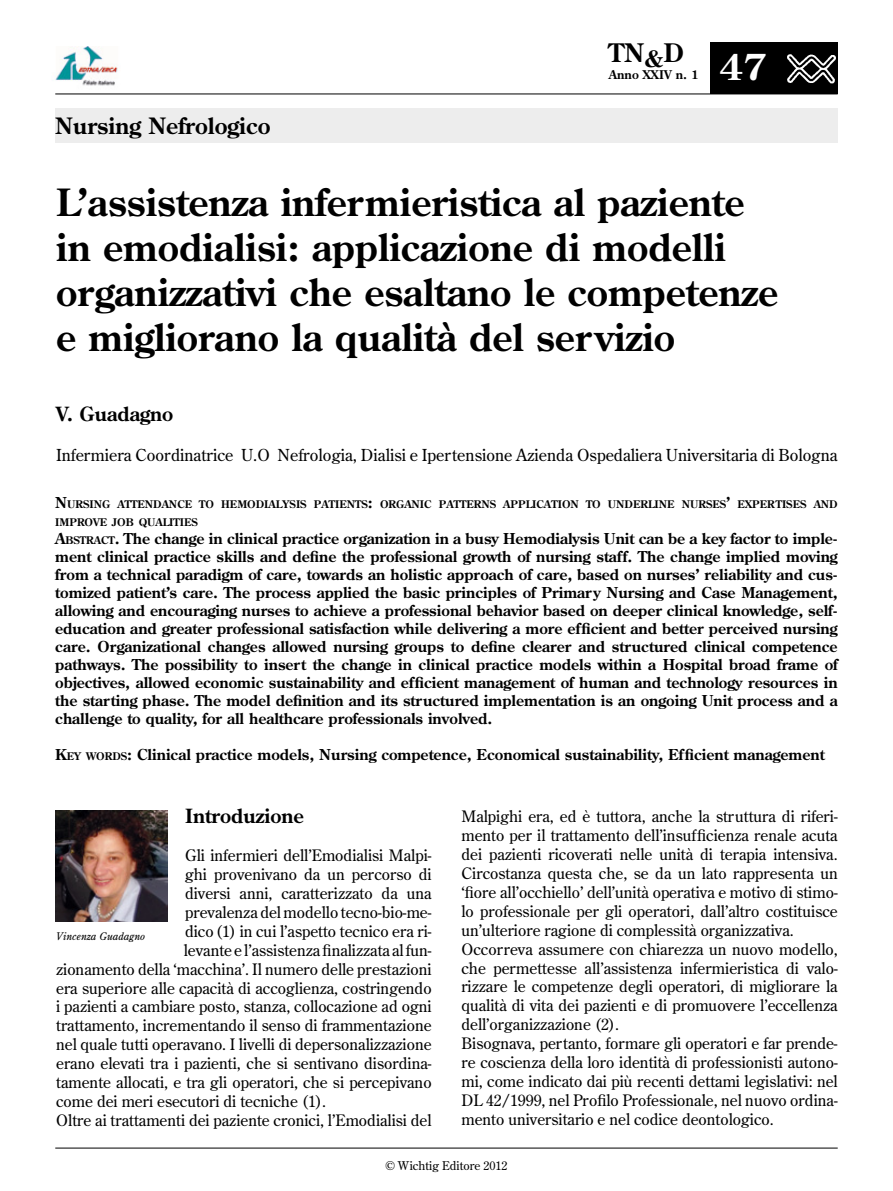
<style>
.page{position:relative;width:893px;height:1191px;background:#fff}
.page>*{position:absolute;margin:0;border:0;box-sizing:border-box;transform-origin:0 0}
.t1{font:700 37.5px/45px "Century Old Style Std";color:#000}
.t2{font:700 36px "Century Old Style Std";color:#fff}
.t3{font:700 25.5px "Century Old Style Std";color:#000}
.t4{font:700 22.5px "Century Old Style Std";color:#000}
.t5{font:700 19.5px "Century Old Style Std";color:#000}
.t6{font:16.5px "Century Old Style Std";color:#000}
.t7{font:15.75px/18.9px "Century Old Style Std";color:#000}
.t8{font:700 15px/18px "Century Old Style Std";color:#000;text-align:justify}
.t9{font:12px "Century Old Style Std";color:#000}
.t10{font:700 12px "Century Old Style Std";color:#000}
.t11{font:700 10.5px/18px "Century Old Style Std";color:#000}
.t12{font:italic 10.5px "Century Old Style Std";color:#000}
.s1{font-size:15px}
.s2{font-style:inherit}
.s3{font-size:10.5px}
</style>
<div class="page">
<img style="left:55px;top:46px;width:63px;height:40px">
<hr style="left:55px;top:94px;width:783px;height:1px;background:#000">
<div style="left:710px;top:43px;width:128px;height:51px;background:#000"></div>
<img style="left:787px;top:54px;width:49px;height:30px">
<hr style="left:55px;top:1147px;width:783px;height:1px;background:#000">
<div style="left:55px;top:108px;width:783px;height:34px;background:#ededed"></div>
<img style="left:55px;top:810px;width:113px;height:111px">
<h3 class="t4" style="left:55px;top:111px;width:217px">Nursing Nefrologico</h3>
<h3 class="t3" style="left:609px;top:36px;width:76px">TN<sub>&amp;</sub>D</h3>
<p class="t10" style="left:609px;top:67px;width:91px">Anno XXIV n. 1</p>
<h2 class="t2" style="left:719px;top:44px;width:49px">47</h2>
<h1 class="t1" style="left:56px;top:179px;width:724px">L’assistenza infermieristica al paziente in emodialisi: applicazione di modelli organizzativi che esaltano le competenze e migliorano la qualità del servizio</h1>
<p class="t5" style="left:56px;top:401px;width:119px">V. Guadagno</p>
<p class="t6" style="left:56px;top:444px;width:783px">Infermiera Coordinatrice U.O Nefrologia, Dialisi e Ipertensione Azienda Ospedaliera Universitaria di Bologna</p>
<p class="t11" style="left:55px;top:495px;width:784px"><span class="s1">N</span>URSING ATTENDANCE TO HEMODIALYSIS PATIENTS<span class="s1">:</span> ORGANIC PATTERNS APPLICATION TO UNDERLINE NURSES<span class="s1">’</span> EXPERTISES AND<br>IMPROVE JOB QUALITIES</p>
<p class="t8" style="left:55px;top:529px;width:784px"><span class="s2">A</span><span class="s3">BSTRACT</span><span class="s2">.</span> The change in clinical practice organization in a busy Hemodialysis Unit can be a key factor to imple&shy;ment clinical practice skills and define the professional growth of nursing staff. The change implied moving from a technical paradigm of care, towards an holistic approach of care, based on nurses’ reliability and cus&shy;tomized patient’s care. The process applied the basic principles of Primary Nursing and Case Management, allowing and encouraging nurses to achieve a professional behavior based on deeper clinical knowledge, self&shy;education and greater professional satisfaction while delivering a more efficient and better perceived nursing care. Organizational changes allowed nursing groups to define clearer and structured clinical competence pathways. The possibility to insert the change in clinical practice models within a Hospital broad frame of objectives, allowed economic sustainability and efficient management of human and technology resources in the starting phase. The model definition and its structured implementation is an ongoing Unit process and a challenge to quality, for all healthcare professionals involved.</p>
<p class="t8" style="left:55px;top:745px;width:771px"><span class="s2">K</span><span class="s3">EY WORDS</span><span class="s2">:</span> Clinical practice models, Nursing competence, Economical sustainability, Efficient management</p>
<p class="t5" style="left:185px;top:803px;width:120px">Introduzione</p>
<p class="t7" style="left:185px;top:845px;width:248px">Gli infermieri dell’Emodialisi Malpi-</p>
<p class="t7" style="left:185px;top:864px;width:248px">ghi provenivano da un percorso di</p>
<p class="t7" style="left:185px;top:883px;width:248px">diversi anni, caratterizzato da una</p>
<p class="t7" style="left:185px;top:902px;width:248px">prevalenza del modello tecno-bio-me-</p>
<p class="t7" style="left:185px;top:921px;width:248px">dico (1) in cui l’aspetto tecnico era ri-</p>
<p class="t7" style="left:184px;top:940px;width:249px">levante e l’assistenza finalizzata al fun-</p>
<p class="t7" style="left:56px;top:959px;width:377px">zionamento della ‘macchina’. Il numero delle prestazioni</p>
<p class="t7" style="left:56px;top:978px;width:377px">era superiore alle capacità di accoglienza, costringendo</p>
<p class="t7" style="left:56px;top:997px;width:377px">i pazienti a cambiare posto, stanza, collocazione ad ogni</p>
<p class="t7" style="left:56px;top:1016px;width:377px">trattamento, incrementando il senso di frammentazione</p>
<p class="t7" style="left:56px;top:1034px;width:377px">nel quale tutti operavano. I livelli di depersonalizzazione</p>
<p class="t7" style="left:56px;top:1053px;width:377px">erano elevati tra i pazienti, che si sentivano disordina-</p>
<p class="t7" style="left:56px;top:1072px;width:377px">tamente allocati, e tra gli operatori, che si percepivano</p>
<p class="t7" style="left:56px;top:1091px;width:271px">come dei meri esecutori di tecniche (1).</p>
<p class="t7" style="left:56px;top:1110px;width:377px">Oltre ai trattamenti dei paziente cronici, l’Emodialisi del</p>
<p class="t12" style="left:56px;top:929px;width:91px">Vincenza Guadagno</p>
<p class="t7" style="left:461px;top:807px;width:378px">Malpighi era, ed è tuttora, anche la struttura di riferi&shy;mento per il trattamento dell’insufficienza renale acuta dei pazienti ricoverati nelle unità di terapia intensiva.<br>Circostanza questa che, se da un lato rappresenta un ‘fiore all’occhiello’ dell’unità operativa e motivo di stimo&shy;lo professionale per gli operatori, dall’altro costituisce un’ulteriore ragione di complessità organizzativa.<br>Occorreva assumere con chiarezza un nuovo modello, che permettesse all’assistenza infermieristica di valo&shy;rizzare le competenze degli operatori, di migliorare la qualità di vita dei pazienti e di promuovere l’eccellenza dell’organizzazione (2).<br>Bisognava, pertanto, formare gli operatori e far prende&shy;re coscienza della loro identità di professionisti autono&shy;mi, come indicato dai più recenti dettami legislativi: nel DL 42/1999, nel Profilo Professionale, nel nuovo ordina&shy;mento universitario e nel codice deontologico.</p>
<p class="t9" style="left:385px;top:1158px;width:124px">© Wichtig Editore 2012</p>
</div>
